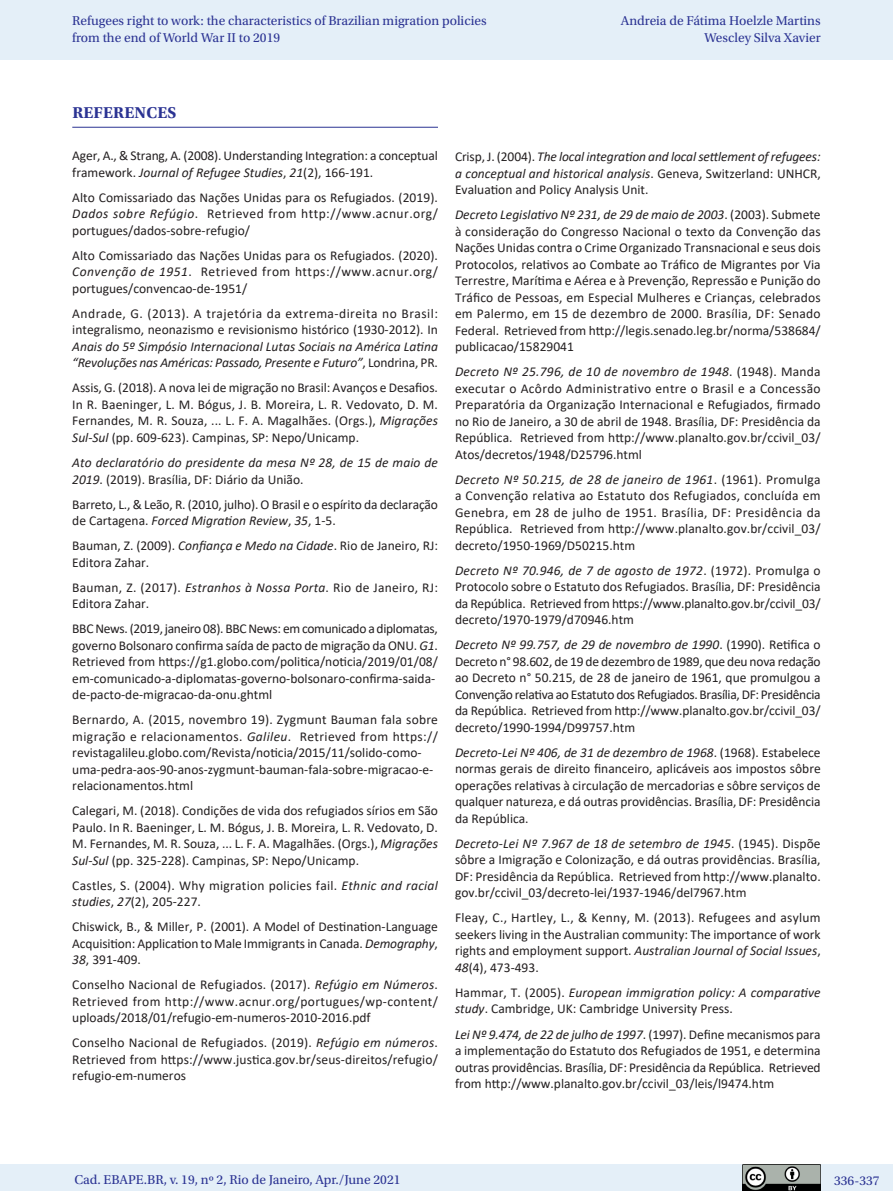
<style>
.page{position:relative;width:893px;height:1191px;background:#fff}
.page>*{position:absolute;margin:0;border:0;box-sizing:border-box;transform-origin:0 0}
._07_1_sub_1{font:700 16.5px "Utopia Std";letter-spacing:.01em;color:#2b3393}
.Referencias{font:13.5px/16.5px "Calibri";color:#231f20;text-align:justify}
.Referencias-2{font:italic 13.5px/16.5px "Calibri";color:#231f20}
.t1{font:13.5px/16.5px "Utopia Std";color:#2b3393}
.Referencias-3{font:13.5px/16.5px "Calibri";letter-spacing:.02em;color:#231f20}
.s1{font-style:italic}
.s2{font-style:normal}
</style>
<div class="page">
<div style="left:0;top:0;width:893px;height:60px;background:#e4eff8"></div>
<div style="left:0;top:1164px;width:893px;height:27px;background:#e4eff8"></div>
<img style="left:743px;top:1164px;width:78px;height:27px">
<hr style="left:72px;top:127px;width:366px;height:1px;background:#2b3393">
<p class="t1" style="left:72px;top:13px;width:416px">Refugees right to work: the characteristics of Brazilian migration policies from the end of World War II to 2019</p>
<p class="t1" style="left:621px;top:13px;width:201px;text-align:right">Andreia de Fátima Hoelzle Martins<br>Wescley Silva Xavier</p>
<p class="_07_1_sub_1" style="left:72px;top:103px;width:106px">REFERENCES</p>
<p class="Referencias" style="left:72px;top:147px;width:367px">Ager, A., &amp; Strang, A. (2008). Understanding Integration: a conceptual framework. <span class="s1">Journal of Refugee Studies</span>, <span class="s1">21</span>(2), 166-191.</p>
<p class="Referencias" style="left:72px;top:189px;width:367px">Alto Comissariado das Nações Unidas para os Refugiados. (2019).<br><span class="s1">Dados sobre Refúgio</span>. Retrieved from http://www.acnur.org/ portugues/dados-sobre-refugio/</p>
<p class="Referencias" style="left:72px;top:247px;width:367px">Alto Comissariado das Nações Unidas para os Refugiados. (2020).<br><span class="s1">Convenção de 1951</span>. Retrieved from https://www.acnur.org/ portugues/convencao-de-1951/</p>
<p class="Referencias" style="left:72px;top:305px;width:367px">Andrade, G. (2013). A trajetória da extrema-direita no Brasil: integralismo, neonazismo e revisionismo histórico (1930-2012). In <span class="s1">Anais do 5º Simpósio Internacional Lutas Sociais na América Latina “Revoluções nas Américas: Passado, Presente e Futuro”</span>, Londrina, PR.</p>
<p class="Referencias" style="left:72px;top:379px;width:367px">Assis, G. (2018). A nova lei de migração no Brasil: Avanços e Desafios.<br>In R. Baeninger, L. M. Bógus, J. B. Moreira, L. R. Vedovato, D. M.<br>Fernandes, M. R. Souza, ... L. F. A. Magalhães. (Orgs.), <span class="s1">Migrações Sul-Sul</span> (pp. 609-623). Campinas, SP: Nepo/Unicamp.</p>
<p class="Referencias-2" style="left:72px;top:454px;width:367px">Ato declaratório do presidente da mesa Nº 28, de 15 de maio de<br>2019<span class="s2">. (2019). Brasília, DF: Diário da União.</span></p>
<p class="Referencias" style="left:72px;top:495px;width:367px">Barreto, L., &amp; Leão, R. (2010, julho). O Brasil e o espírito da declaração de Cartagena. <span class="s1">Forced Migration Review</span>, <span class="s1">35</span>, 1-5.</p>
<p class="Referencias" style="left:72px;top:537px;width:367px">Bauman, Z. (2009). <span class="s1">Confiança e Medo na Cidade</span>. Rio de Janeiro, RJ:<br>Editora Zahar.</p>
<p class="Referencias-3" style="left:72px;top:578px;width:367px">Bauman, Z. (2017). <span class="s1">Estranhos à Nossa Porta</span>. Rio de Janeiro, RJ:<br>Editora Zahar.</p>
<p class="Referencias" style="left:72px;top:620px;width:367px;text-align:left">BBC News. (2019, janeiro 08). BBC News: em comunicado a diplomatas, governo Bolsonaro confirma saída de pacto de migração da ONU. <span class="s1">G1</span>.<br>Retrieved from https://g1.globo.com/politica/noticia/2019/01/08/ em-comunicado-a-diplomatas-governo-bolsonaro-confirma-saida&shy;de-pacto-de-migracao-da-onu.ghtml</p>
<p class="Referencias" style="left:72px;top:711px;width:367px;text-align:left">Bernardo, A. (2015, novembro 19). Zygmunt Bauman fala sobre migração e relacionamentos. <span class="s1">Galileu</span>. Retrieved from https:// revistagalileu.globo.com/Revista/noticia/2015/11/solido-como&shy;uma-pedra-aos-90-anos-zygmunt-bauman-fala-sobre-migracao-e&shy;relacionamentos.html</p>
<p class="Referencias" style="left:72px;top:802px;width:367px">Calegari, M. (2018). Condições de vida dos refugiados sírios em São Paulo. In R. Baeninger, L. M. Bógus, J. B. Moreira, L. R. Vedovato, D.<br>M. Fernandes, M. R. Souza, ... L. F. A. Magalhães. (Orgs.), <span class="s1">Migrações Sul-Sul</span> (pp. 325-228). Campinas, SP: Nepo/Unicamp.</p>
<p class="Referencias-3" style="left:72px;top:876px;width:367px">Castles, S. (2004). Why migration policies fail. <span class="s1">Ethnic and racial studies</span>, <span class="s1">27</span>(2), 205-227.</p>
<p class="Referencias" style="left:72px;top:918px;width:367px">Chiswick, B., &amp; Miller, P. (2001). A Model of Destination-Language Acquisition: Application to Male Immigrants in Canada. <span class="s1">Demography</span>, <span class="s1">38</span>, 391-409.</p>
<p class="Referencias" style="left:72px;top:976px;width:367px">Conselho Nacional de Refugiados. (2017). <span class="s1">Refúgio em Números</span>.<br>Retrieved from http://www.acnur.org/portugues/wp-content/ uploads/2018/01/refugio-em-numeros-2010-2016.pdf</p>
<p class="Referencias" style="left:72px;top:1034px;width:367px">Conselho Nacional de Refugiados. (2019). <span class="s1">Refúgio em números</span>.<br>Retrieved from https://www.justica.gov.br/seus-direitos/refugio/ refugio-em-numeros</p>
<p class="Referencias-2" style="left:455px;top:148px;width:367px;text-align:justify"><span class="s2">Crisp, J. (2004).</span> The local integration and local settlement of refugees: a conceptual and historical analysis<span class="s2">. Geneva, Switzerland: UNHCR, Evaluation and Policy Analysis Unit.</span></p>
<p class="Referencias" style="left:455px;top:206px;width:367px"><span class="s1">Decreto Legislativo Nº 231, de 29 de maio de 2003</span>. (2003). Submete à consideração do Congresso Nacional o texto da Convenção das Nações Unidas contra o Crime Organizado Transnacional e seus dois Protocolos, relativos ao Combate ao Tráfico de Migrantes por Via Terrestre, Marítima e Aérea e à Prevenção, Repressão e Punição do Tráfico de Pessoas, em Especial Mulheres e Crianças, celebrados em Palermo, em 15 de dezembro de 2000. Brasília, DF: Senado Federal. Retrieved from http://legis.senado.leg.br/norma/538684/ publicacao/15829041</p>
<p class="Referencias" style="left:455px;top:363px;width:367px"><span class="s1">Decreto Nº 25.796, de 10 de novembro de 1948</span>. (1948). Manda executar o Acôrdo Administrativo entre o Brasil e a Concessão Preparatória da Organização Internacional e Refugiados, firmado no Rio de Janeiro, a 30 de abril de 1948. Brasília, DF: Presidência da República. Retrieved from http://www.planalto.gov.br/ccivil_03/ Atos/decretos/1948/D25796.html</p>
<p class="Referencias" style="left:455px;top:471px;width:367px"><span class="s1">Decreto Nº 50.215, de 28 de janeiro de 1961</span>. (1961). Promulga a Convenção relativa ao Estatuto dos Refugiados, concluída em Genebra, em 28 de julho de 1951. Brasília, DF: Presidência da República. Retrieved from http://www.planalto.gov.br/ccivil_03/ decreto/1950-1969/D50215.htm</p>
<p class="Referencias" style="left:455px;top:562px;width:367px"><span class="s1">Decreto Nº 70.946, de 7 de agosto de 1972</span>. (1972). Promulga o Protocolo sobre o Estatuto dos Refugiados. Brasília, DF: Presidência da República. Retrieved from https://www.planalto.gov.br/ccivil_03/ decreto/1970-1979/d70946.htm</p>
<p class="Referencias" style="left:455px;top:636px;width:367px"><span class="s1">Decreto Nº 99.757, de 29 de novembro de 1990</span>. (1990). Retifica o Decreto n° 98.602, de 19 de dezembro de 1989, que deu nova redação ao Decreto n° 50.215, de 28 de janeiro de 1961, que promulgou a Convenção relativa ao Estatuto dos Refugiados. Brasília, DF: Presidência da República. Retrieved from http://www.planalto.gov.br/ccivil_03/ decreto/1990-1994/D99757.htm</p>
<p class="Referencias" style="left:455px;top:744px;width:367px"><span class="s1">Decreto-Lei Nº 406, de 31 de dezembro de 1968</span>. (1968). Estabelece normas gerais de direito financeiro, aplicáveis aos impostos sôbre operações relativas à circulação de mercadorias e sôbre serviços de qualquer natureza, e dá outras providências. Brasília, DF: Presidência da República.</p>
<p class="Referencias" style="left:455px;top:835px;width:367px"><span class="s1">Decreto-Lei Nº 7.967 de 18 de setembro de 1945</span>. (1945). Dispõe sôbre a Imigração e Colonização, e dá outras providências. Brasília, DF: Presidência da República. Retrieved from http://www.planalto. gov.br/ccivil_03/decreto-lei/1937-1946/del7967.htm</p>
<p class="Referencias" style="left:455px;top:909px;width:367px">Fleay, C., Hartley, L., &amp; Kenny, M. (2013). Refugees and asylum seekers living in the Australian community: The importance of work rights and employment support. <span class="s1">Australian Journal of Social Issues</span>, <span class="s1">48</span>(4), 473-493.</p>
<p class="Referencias" style="left:455px;top:984px;width:367px">Hammar, T. (2005). <span class="s1">European immigration policy: A comparative study</span>. Cambridge, UK: Cambridge University Press.</p>
<p class="Referencias" style="left:455px;top:1025px;width:367px"><span class="s1">Lei Nº 9.474, de 22 de julho de 1997</span>. (1997). Define mecanismos para a implementação do Estatuto dos Refugiados de 1951, e determina outras providências. Brasília, DF: Presidência da República. Retrieved from http://www.planalto.gov.br/ccivil_03/leis/l9474.htm</p>
<p class="t1" style="left:74px;top:1171px;width:328px">Cad. EBAPE.BR, v. 19, nº 2, Rio de Janeiro, Apr./June 2021</p>
<p class="t1" style="left:834px;top:1172px;width:47px">336-337</p>
</div>
